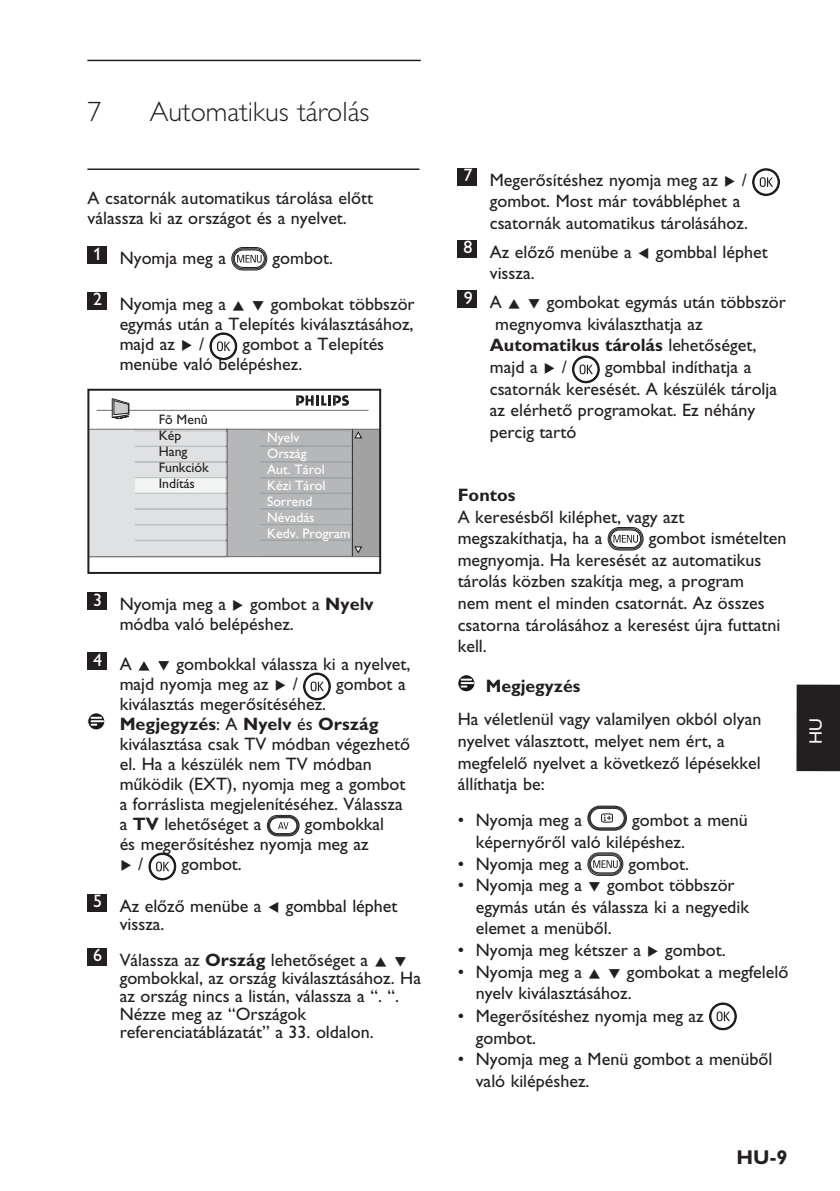
<style>
.page{position:relative;width:840px;height:1191px;background:#fff}
.page>*{position:absolute;margin:0;border:0;box-sizing:border-box;transform-origin:0 0}
.t1{font:300 28px "Gill Sans CE";color:#231f20}
.t2{font:300 28px "Gill Alt One";color:#231f20}
.t3{font:700 20px "Gill Alt One";color:#231f20}
.t4{font:18px/21.6px "Gill Sans CE";color:#231f20}
.t5{font:700 18px "Gill Sans CE";color:#231f20}
.t6{font:700 18px "Gill Alt One";color:#231f20}
.t7{font:18px "Gill Alt One";color:#f8f8f9}
.t8{font:18px "Philips DFU";color:#231f20}
.t9{font:13.8px/16px "Gill Sans Std";color:#fff}
.t10{font:13.8px/16px "Gill Sans Std";color:#231f20}
.s1{font-family:"Philips DFU"}
.s2{font-family:"Gill Alt One"}
.s3{font-weight:700}
.s4{font-weight:400}
</style>
<div class="page">
<hr style="left:87px;top:60px;width:333px;height:1px;background:#231f20">
<div style="left:796px;top:684px;width:43px;height:87px;background:#231f20"></div>
<hr style="left:87px;top:168px;width:332px;height:2px;background:#231f20">
<div style="left:88px;top:246px;width:19px;height:18px;background:#231f20"></div>
<svg style="left:231px;top:247px;width:37px;height:23px"></svg>
<div style="left:88px;top:292px;width:19px;height:18px;background:#231f20"></div>
<svg style="left:209px;top:332px;width:28px;height:28px"></svg>
<div style="left:88px;top:592px;width:19px;height:18px;background:#231f20"></div>
<div style="left:88px;top:652px;width:19px;height:18px;background:#231f20"></div>
<svg style="left:303px;top:672px;width:27px;height:28px"></svg>
<svg style="left:88px;top:713px;width:17px;height:17px"></svg>
<div style="left:88px;top:713px;width:17px;height:17px;border:1px solid #fff;border-radius:50%"></div>
<svg style="left:91px;top:717px;width:12px;height:8px"></svg>
<svg style="left:266px;top:815px;width:34px;height:21px"></svg>
<svg style="left:148px;top:852px;width:28px;height:28px"></svg>
<div style="left:88px;top:894px;width:19px;height:17px;background:#231f20"></div>
<div style="left:88px;top:948px;width:19px;height:17px;background:#231f20"></div>
<div style="left:457px;top:168px;width:19px;height:18px;background:#231f20"></div>
<svg style="left:752px;top:168px;width:27px;height:28px"></svg>
<div style="left:457px;top:240px;width:19px;height:18px;background:#231f20"></div>
<div style="left:457px;top:290px;width:19px;height:18px;background:#231f20"></div>
<svg style="left:572px;top:355px;width:27px;height:28px"></svg>
<svg style="left:607px;top:527px;width:37px;height:23px"></svg>
<svg style="left:457px;top:674px;width:17px;height:18px"></svg>
<div style="left:457px;top:674px;width:17px;height:18px;border:1px solid #fff;border-radius:50%"></div>
<svg style="left:461px;top:678px;width:12px;height:9px"></svg>
<svg style="left:587px;top:805px;width:40px;height:25px"></svg>
<svg style="left:587px;top:852px;width:37px;height:23px"></svg>
<svg style="left:709px;top:1002px;width:27px;height:28px"></svg>
<div style="left:88px;top:429px;width:138px;height:128px;background:#e0e1e2"></div>
<div style="left:227px;top:429px;width:125px;height:127px;background:#b5b7b9"></div>
<hr style="left:96px;top:410px;width:272px;height:1px;background:#6c6e70">
<svg style="left:296px;top:395px;width:53px;height:11px"></svg>
<hr style="left:226px;top:428px;width:1px;height:128px;background:#231f20">
<div style="left:352px;top:429px;width:27px;height:127px;background:#a0a2a4"></div>
<svg style="left:260px;top:430px;width:102px;height:126px"></svg>
<svg style="left:135px;top:430px;width:92px;height:126px"></svg>
<svg style="left:112px;top:398px;width:17px;height:21px"></svg>
<hr style="left:88px;top:429px;width:292px;height:1px;background:#6c6e70">
<hr style="left:88px;top:556px;width:292px;height:1px;background:#6c6e70">
<div style="left:87px;top:389px;width:294px;height:185px;border:2px solid #231f20"></div>
<h1 class="t2" style="left:87px;top:101px;width:15px">7</h1>
<h1 class="t1" style="left:150px;top:101px;width:221px">Automatikus tárolás</h1>
<p class="t4" style="left:88px;top:190px;width:287px;line-height:20px">A csatornák automatikus tárolása előtt válassza ki az országot és a nyelvet.</p>
<p class="t4" style="left:93px;top:249px;width:134px"><sup>1</sup> Nyomja meg a</p>
<p class="t4" style="left:272px;top:249px;width:62px">gombot.</p>
<p class="t4" style="left:120px;top:296px;width:296px;line-height:20px;text-align:justify;text-indent:-26px"><sup>2</sup> Nyomja meg a <span class="s1">Î ï</span> gombokat többször egymás után a Telepítés kiválasztásához, majd az <span class="s1">Æ</span> <span class="s2">/</span></p>
<p class="t4" style="left:120px;top:336px;width:266px;line-height:20px;text-indent:123px">gombot a Telepítés menübe való belépéshez.</p>
<p class="t10" style="left:159px;top:413px;width:52px">Fõ Menû<br>Kép<br>Hang<br>Funkciók<br>Indítás</p>
<p class="t9" style="left:267px;top:430px;width:85px">Nyelv<br>Ország<br>Aut. Tárol<br>Kézi Tárol<br>Sorrend<br>Névadás<br>Kedv. Program</p>
<p class="t4" style="left:120px;top:596px;width:255px;line-height:20px;text-indent:-26px"><sup>3</sup> Nyomja meg a <span class="s1">Æ</span> gombot a <span class="s3">Nyelv </span>módba való belépéshez.</p>
<p class="t4" style="left:120px;top:656px;width:292px;line-height:20px;text-indent:-26px"><sup>4</sup> A <span class="s1">Î ï</span> gombokkal válassza ki a nyelvet, majd nyomja meg az <span class="s1">Æ</span> <span class="s2">/</span></p>
<p class="t4" style="left:336px;top:675px;width:71px">gombot a</p>
<p class="t4" style="left:120px;top:696px;width:291px;line-height:20px">kiválasztás megerősítéséhez.<br><span class="s3">Megjegyzés</span>: A <span class="s3">Nyelv</span> és <span class="s3">Ország </span>kiválasztása csak TV módban végezhető el. Ha a készülék nem TV módban működik (EXT), nyomja meg a gombot a forráslista megjelenítéséhez. Válassza a <span class="s3">TV</span> lehetőséget a</p>
<p class="t4" style="left:120px;top:816px;width:266px;line-height:20px;text-indent:185px">gombokkal és megerősítéshez nyomja meg az</p>
<p class="t8" style="left:120px;top:853px;width:25px">Æ <span class="s2">/</span></p>
<p class="t4" style="left:181px;top:855px;width:62px">gombot.</p>
<p class="t4" style="left:120px;top:898px;width:279px;line-height:18px;text-indent:-26px"><sup>5</sup> Az előző menübe a <span class="s1">Í</span> gombbal léphet vissza.</p>
<p class="t4" style="left:120px;top:952px;width:303px;line-height:18px;text-indent:-26px"><sup>6</sup> Válassza az <span class="s3">Ország</span> lehetőséget a <span class="s1">Î ï </span>gombokkal, az ország kiválasztásához. Ha az ország nincs a listán, válassza a “. “.<br>Nézze meg az “Országok referenciatáblázatát” a 33. oldalon.</p>
<p class="t4" style="left:489px;top:171px;width:259px;text-indent:-26px"><sup>7</sup> Megerősítéshez nyomja meg az <span class="s1">Æ</span> <span class="s2">/ </span>gombot. Most már továbbléphet a csatornák automatikus tárolásához.</p>
<p class="t4" style="left:489px;top:243px;width:279px;text-indent:-26px"><sup>8</sup> Az előző menübe a <span class="s1">Í</span> gombbal léphet vissza.</p>
<p class="t4" style="left:463px;top:293px;width:323px"><sup>9</sup> A <span class="s1">Î ï</span> gombokat egymás után többször</p>
<p class="t4" style="left:495px;top:315px;width:209px">megnyomva kiválaszthatja az</p>
<p class="t5" style="left:489px;top:338px;width:268px">Automatikus tárolás <span class="s4">lehetőséget,</span></p>
<p class="t4" style="left:489px;top:358px;width:78px">majd a <span class="s1">Æ</span> <span class="s2">/</span></p>
<p class="t4" style="left:489px;top:358px;width:289px;text-indent:115px">gombbal indíthatja a csatornák keresését. A készülék tárolja az elérhető programokat. Ez néhány percig tartó</p>
<p class="t5" style="left:457px;top:488px;width:59px">Fontos</p>
<p class="t4" style="left:457px;top:507px;width:228px">A keresésből kiléphet, vagy azt megszakíthatja, ha a</p>
<p class="t4" style="left:457px;top:529px;width:330px;text-indent:191px">gombot ismételten megnyomja. Ha keresését az automatikus tárolás közben szakítja meg, a program<br>nem ment el minden csatornát. Az összes csatorna tárolásához a keresést újra futtatni kell.</p>
<p class="t6" style="left:485px;top:679px;width:96px">Megjegyzés</p>
<p class="t4" style="left:457px;top:710px;width:305px">Ha véletlenül vagy valamilyen okból olyan nyelvet választott, melyet nem ért, a megfelelő nyelvet a következő lépésekkel állíthatja be:</p>
<p class="t4" style="left:457px;top:811px;width:126px">• Nyomja meg a</p>
<p class="t4" style="left:475px;top:811px;width:273px;text-indent:156px">gombot a menü képernyőről való kilépéshez.</p>
<p class="t4" style="left:457px;top:854px;width:126px">• Nyomja meg a</p>
<p class="t4" style="left:628px;top:854px;width:62px">gombot.</p>
<p class="t4" style="left:475px;top:876px;width:275px;text-indent:-18px">• Nyomja meg a <span class="s1">ï</span> gombot többször egymás után és válassza ki a negyedik elemet a menüből.</p>
<p class="t4" style="left:457px;top:941px;width:269px">• Nyomja meg kétszer a <span class="s1">Æ</span> gombot.</p>
<p class="t4" style="left:475px;top:962px;width:314px;text-indent:-18px">• Nyomja meg a <span class="s1">Î ï</span> gombokat a megfelelő nyelv kiválasztásához.</p>
<p class="t4" style="left:475px;top:1007px;width:229px;text-indent:-18px">• Megerősítéshez nyomja meg az gombot.</p>
<p class="t4" style="left:475px;top:1050px;width:298px;text-indent:-18px">• Nyomja meg a Menü gombot a menüből való kilépéshez.</p>
<p class="t7" style="left:808px;top:743px;width:27px;rotate:-90deg">HU</p>
<p class="t3" style="left:736px;top:1149px;width:52px">HU-9</p>
</div>
